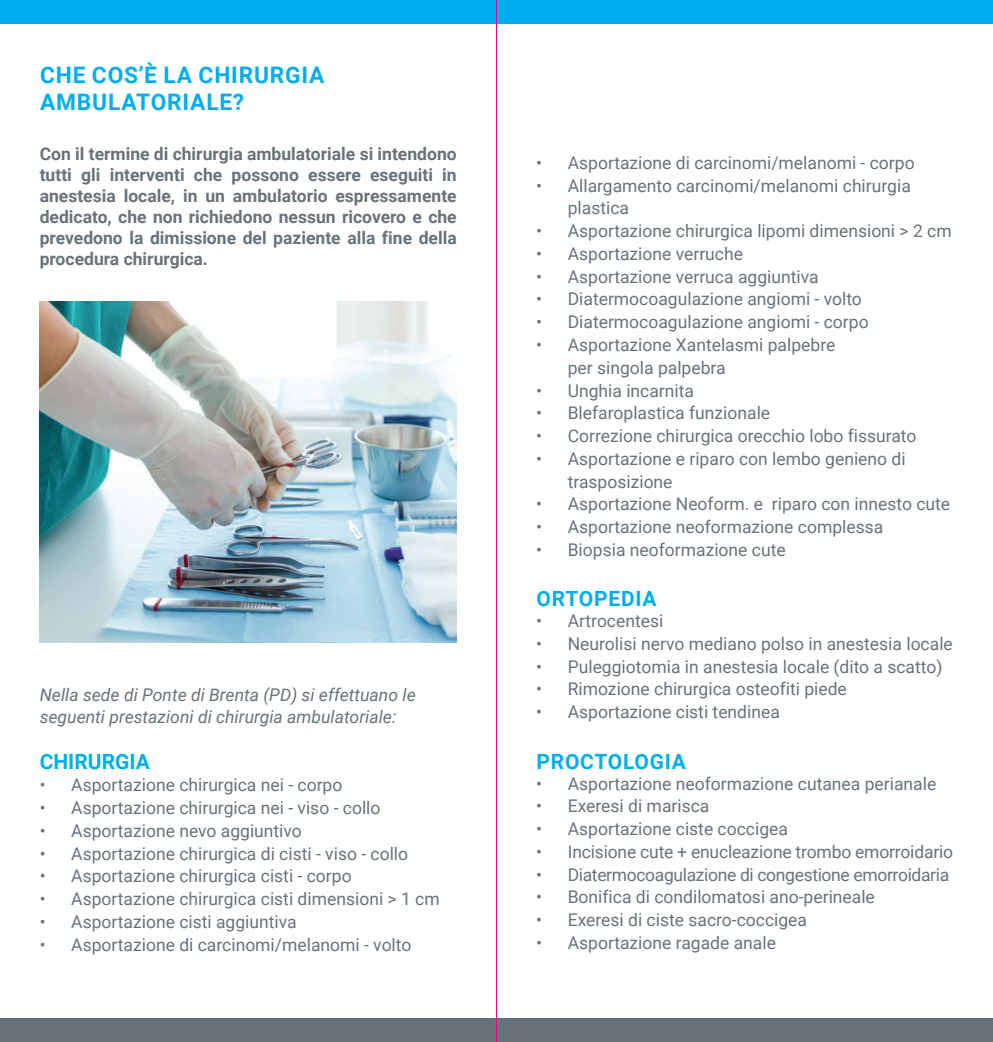
<style>
.page{position:relative;width:993px;height:1042px;background:#fff}
.page>*{position:absolute;margin:0;border:0;box-sizing:border-box;transform-origin:0 0}
.t1{font:700 22.75px/27.3px "Roboto";letter-spacing:.035em;color:#00aeef}
.t2{font:700 21px "Roboto";letter-spacing:.03em;color:#00aeef}
.t3{font:700 21px "Roboto";color:#00aeef}
.t4{font:17.5px/22.8px "Roboto";color:#687379}
.t5{font:700 17.5px/21px "Roboto";color:#687379;text-align:justify}
.t6{font:italic 17.5px/21px "Roboto";color:#687379}
.t7{font:17.5px "Roboto";letter-spacing:-.02em;color:#687379}
</style>
<div class="page">
<div style="left:0;top:0;width:992px;height:24px;background:#00aeef"></div>
<div style="left:0;top:1018px;width:992px;height:24px;background:#687379"></div>
<hr style="left:496px;top:0;width:1px;height:1042px;background:#ed028c">
<img style="left:40px;top:301px;width:416px;height:341px">
<h1 class="t1" style="left:40px;top:63px;width:286px">CHE COS’È LA CHIRURGIA<br>AMBULATORIALE?</h1>
<p class="t5" style="left:40px;top:144px;width:418px">Con il termine di chirurgia ambulatoriale si intendono tutti gli interventi che possono essere eseguiti in anestesia locale, in un ambulatorio espressamente dedicato, che non richiedono nessun ricovero e che prevedono la dimissione del paziente alla fine della procedura chirurgica.</p>
<p class="t4" style="left:536px;top:153px;width:380px">• Asportazione di carcinomi/melanomi - corpo</p>
<p class="t4" style="left:567px;top:175px;width:344px;text-indent:-32px">• Allargamento carcinomi/melanomi chirurgia plastica</p>
<p class="t4" style="left:536px;top:221px;width:417px">• Asportazione chirurgica lipomi dimensioni &gt; 2 cm</p>
<p class="t4" style="left:536px;top:244px;width:208px">• Asportazione verruche</p>
<p class="t4" style="left:536px;top:266px;width:284px">• Asportazione verruca aggiuntiva</p>
<p class="t4" style="left:536px;top:289px;width:327px">• Diatermocoagulazione angiomi - volto</p>
<p class="t4" style="left:536px;top:312px;width:334px">• Diatermocoagulazione angiomi - corpo</p>
<p class="t4" style="left:567px;top:335px;width:269px;text-indent:-32px">• Asportazione Xantelasmi palpebre per singola palpebra</p>
<p class="t4" style="left:536px;top:380px;width:159px">• Unghia incarnita</p>
<p class="t4" style="left:536px;top:403px;width:235px">• Blefaroplastica funzionale</p>
<p class="t4" style="left:536px;top:426px;width:381px">• Correzione chirurgica orecchio lobo fissurato</p>
<p class="t4" style="left:567px;top:448px;width:339px;text-indent:-32px">• Asportazione e riparo con lembo genieno di trasposizione</p>
<p class="t4" style="left:536px;top:494px;width:415px">• Asportazione Neoform. e riparo con innesto cute</p>
<p class="t4" style="left:536px;top:517px;width:348px">• Asportazione neoformazione complessa</p>
<p class="t4" style="left:536px;top:539px;width:251px">• Biopsia neoformazione cute</p>
<p class="t2" style="left:536px;top:590px;width:121px">ORTOPEDIA</p>
<p class="t4" style="left:536px;top:611px;width:129px">• Artrocentesi</p>
<p class="t4" style="left:536px;top:633px;width:418px">• Neurolisi nervo mediano polso in anestesia locale</p>
<p class="t4" style="left:536px;top:656px;width:407px">• Puleggiotomia in anestesia locale (dito a scatto)</p>
<p class="t4" style="left:536px;top:679px;width:312px">• Rimozione chirurgica osteofiti piede</p>
<p class="t4" style="left:536px;top:702px;width:245px">• Asportazione cisti tendinea</p>
<p class="t2" style="left:536px;top:753px;width:151px">PROCTOLOGIA</p>
<p class="t4" style="left:536px;top:773px;width:401px">• Asportazione neoformazione cutanea perianale</p>
<p class="t4" style="left:536px;top:796px;width:175px">• Exeresi di marisca</p>
<p class="t4" style="left:536px;top:819px;width:253px">• Asportazione ciste coccigea</p>
<p class="t4" style="left:536px;top:841px;width:418px">• Incisione cute + enucleazione trombo emorroidario</p>
<p class="t7" style="left:536px;top:866px;width:414px">• Diatermocoagulazione di congestione emorroidaria</p>
<p class="t4" style="left:536px;top:887px;width:340px">• Bonifica di condilomatosi ano-perineale</p>
<p class="t4" style="left:536px;top:910px;width:272px">• Exeresi di ciste sacro-coccigea</p>
<p class="t4" style="left:536px;top:932px;width:241px">• Asportazione ragade anale</p>
<p class="t6" style="left:40px;top:686px;width:377px">Nella sede di Ponte di Brenta (PD) si effettuano le seguenti prestazioni di chirurgia ambulatoriale:</p>
<p class="t3" style="left:40px;top:753px;width:112px">CHIRURGIA</p>
<p class="t4" style="left:40px;top:775px;width:304px">• Asportazione chirurgica nei - corpo</p>
<p class="t4" style="left:40px;top:798px;width:342px">• Asportazione chirurgica nei - viso - collo</p>
<p class="t4" style="left:40px;top:820px;width:263px">• Asportazione nevo aggiuntivo</p>
<p class="t4" style="left:40px;top:843px;width:370px">• Asportazione chirurgica di cisti - viso - collo</p>
<p class="t4" style="left:40px;top:866px;width:313px">• Asportazione chirurgica cisti - corpo</p>
<p class="t4" style="left:40px;top:889px;width:401px">• Asportazione chirurgica cisti dimensioni &gt; 1 cm</p>
<p class="t4" style="left:40px;top:911px;width:258px">• Asportazione cisti aggiuntiva</p>
<p class="t4" style="left:40px;top:934px;width:373px">• Asportazione di carcinomi/melanomi - volto</p>
</div>
